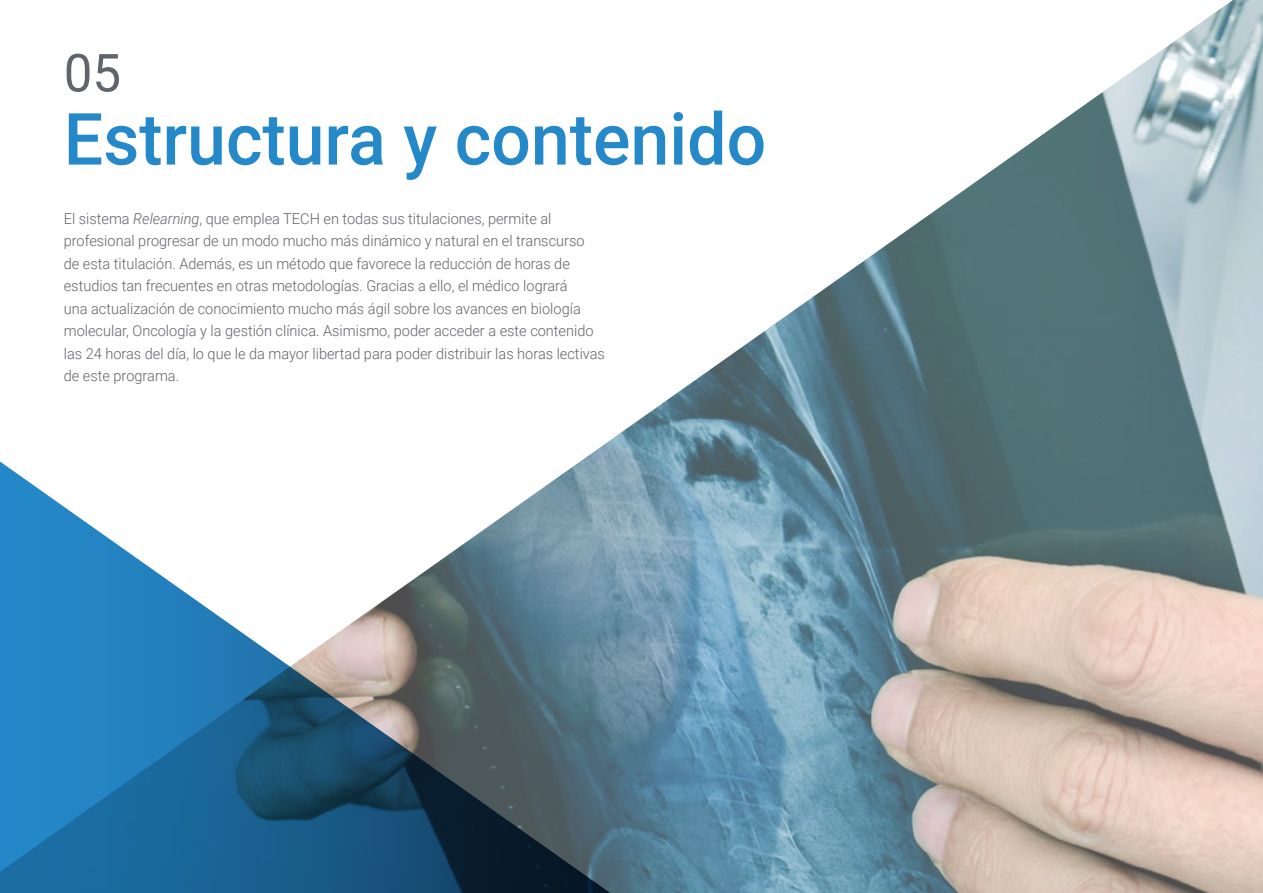
<style>
.page{position:relative;width:1263px;height:893px;background:#fff}
.page>*{position:absolute;margin:0;border:0;box-sizing:border-box;transform-origin:0 0}
.t1{font:500 72px "Roboto";color:#2488c9}
.t2{font:52.5px "Roboto";color:#61646a}
.t3{font:300 15px/22.5px "Roboto";color:#61646a}
.s1{font-style:italic}
</style>
<div class="page">
<img style="left:602px;top:0;width:661px;height:893px">
<svg style="left:0;top:446px;width:640px;height:447px"></svg>
<h2 class="t2" style="left:64px;top:36px;width:59px">05</h2>
<h1 class="t1" style="left:64px;top:89px;width:704px">Estructura y contenido</h1>
<p class="t3" style="left:64px;top:207px;width:543px">El sistema <span class="s1">Relearning</span>, que emplea TECH en todas sus titulaciones, permite al profesional progresar de un modo mucho más dinámico y natural en el transcurso<br>de esta titulación. Además, es un método que favorece la reducción de horas de estudios tan frecuentes en otras metodologías. Gracias a ello, el médico logrará<br>una actualización de conocimiento mucho más ágil sobre los avances en biología molecular, Oncología y la gestión clínica. Asimismo, poder acceder a este contenido las 24 horas del día, lo que le da mayor libertad para poder distribuir las horas lectivas de este programa.</p>
</div>
